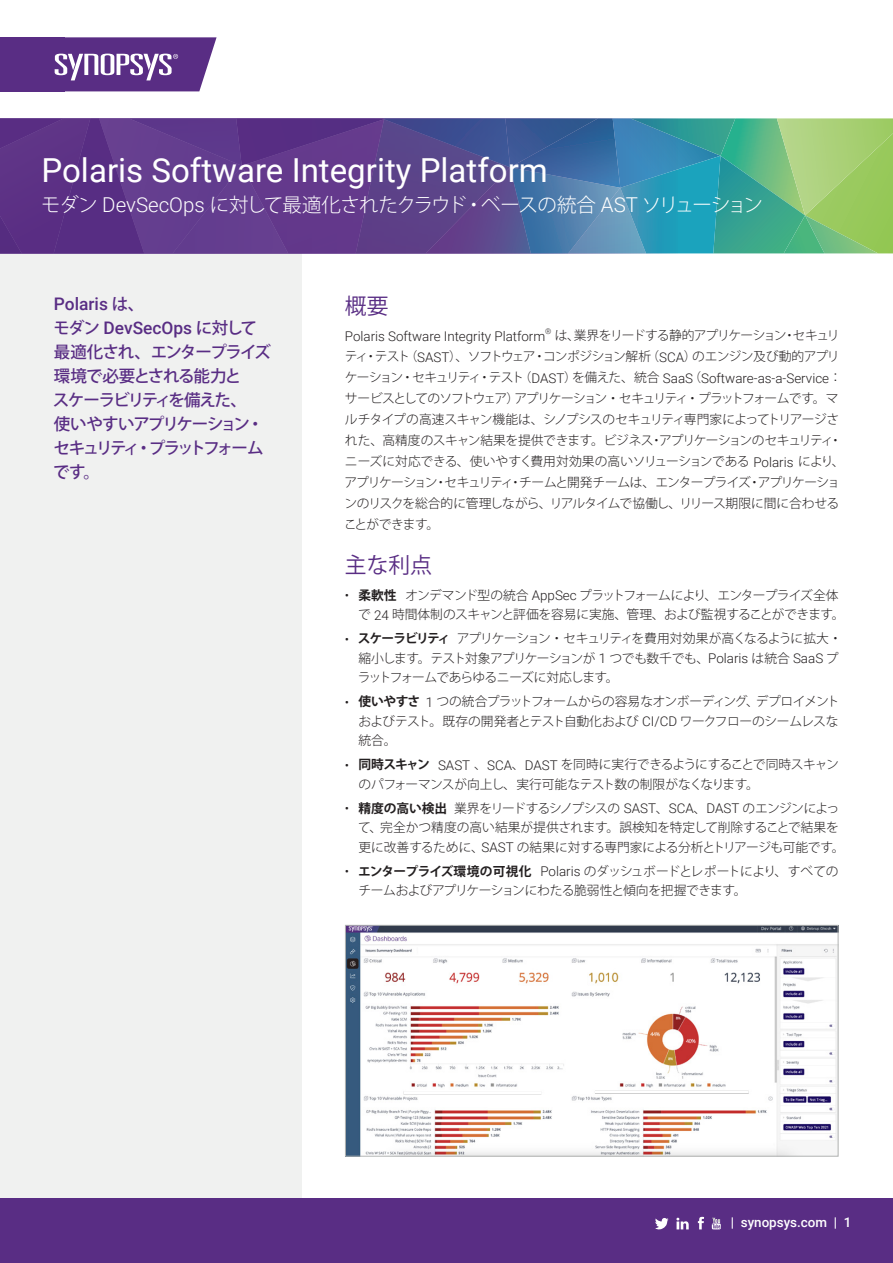
<style>
.page{position:relative;width:893px;height:1263px;background:#fff}
.page>*{position:absolute;margin:0;border:0;box-sizing:border-box;transform-origin:0 0}
.t1{font:33.15px "Roboto";color:#fff}
.t2{font:21.75px "Koz Go Pro";color:#592d84}
.t3{font:300 19.5px "Koz Go Pro";letter-spacing:-.055em;color:#fff}
.t4{font:500 17.4px/24px "Roboto";color:#592d84}
.t5{font:500 16.5px/24px "Koz Go Pro";letter-spacing:-.09em;color:#592d84}
.t6{font:300 13.35px "Roboto";color:#231f20}
.t7{font:500 13.35px "Roboto";color:#fff}
.t8{font:300 12.75px/21px "Koz Go Pro";letter-spacing:-.05em;color:#231f20}
.t9{font:300 12.75px/19.5px "Koz Go Pro";letter-spacing:-.02em;color:#231f20}
.t10{font:300 12.75px/19.5px "Koz Go Pro";letter-spacing:-.025em;color:#231f20}
.t11{font:300 7.8px "Roboto";color:#231f20}
.s1{font-family:"Roboto";font-size:20.4px}
.s2{font-family:"Koz Go Pro";font-size:16.5px}
.s3{font-family:"Roboto";font-size:13.35px}
.s4{font-family:"Koz Go Pro";font-size:12.75px}
.s5{font-weight:700}
</style>
<div class="page">
<div style="left:0;top:226px;width:302px;height:991px;background:#f0f1f0"></div>
<svg style="left:678px;top:118px;width:215px;height:135px;background:#67b886"></svg>
<svg style="left:0;top:118px;width:678px;height:135px;background:#564b92"></svg>
<div style="left:0;top:1198px;width:893px;height:65px;background:#592d84"></div>
<div style="left:0;top:37px;width:65px;height:54px;background:#592d84"></div>
<svg style="left:54px;top:37px;width:163px;height:54px"></svg>
<svg style="left:655px;top:1218px;width:13px;height:12px"></svg>
<svg style="left:698px;top:1216px;width:6px;height:13px"></svg>
<svg style="left:712px;top:1218px;width:9px;height:11px"></svg>
<svg style="left:676px;top:1218px;width:13px;height:11px"></svg>
<img style="left:347px;top:927px;width:489px;height:228px">
<div style="left:345px;top:925px;width:493px;height:232px;border:1px solid #b2b4b3"></div>
<h1 class="t1" style="left:41px;top:147px;width:508px">Polaris Software Integrity Platform</h1>
<h3 class="t3" style="left:41px;top:192px;width:723px">モダン <span class="s1">DevSecOps</span> に対して最適化されたクラウド・ベースの統合 <span class="s1">AST</span> ソリューション</h3>
<h3 class="t4" style="left:53px;top:291px;width:205px">Polaris <span class="s2">は、<br>モダン</span> DevSecOps <span class="s2">に対して</span></h3>
<p class="t5" style="left:53px;top:341px;width:219px">最適化され、エンタープライズ環境で必要とされる能力と<br>スケーラビリティを備えた、<br>使いやすいアプリケーション・セキュリティ・プラットフォームです。</p>
<h2 class="t2" style="left:345px;top:292px;width:45px">概要</h2>
<p class="t6" style="left:345px;top:326px;width:202px">Polaris Software Integrity Platform</p>
<p class="t11" style="left:545px;top:326px;width:8px">®</p>
<p class="t8" style="left:345px;top:325px;width:496px;text-align:right">は、業界をリードする静的アプリケーション・セキュリ<br>ティ・テスト（<span class="s3">SAST</span>）、ソフトウェア・コンポジション解析（<span class="s3">SCA</span>）のエンジン及び動的アプリ</p>
<p class="t6" style="left:345px;top:368px;width:499px"><span class="s4">ケーション・セキュリティ・テスト（</span>DAST<span class="s4">）を備えた、統合</span> SaaS<span class="s4">（</span>Software-as-a-Service<span class="s4">：</span></p>
<p class="t8" style="left:344px;top:388px;width:502px">サービスとしてのソフトウェア）アプリケーション・セキュリティ・プラットフォームです。マルチタイプの高速スキャン機能は、シノプシスのセキュリティ専門家によってトリアージされた、高精度のスキャン結果を提供できます。ビジネス・アプリケーションのセキュリティ・ニーズに対応できる、使いやすく費用対効果の高いソリューションである <span class="s3">Polaris</span> により、アプリケーション・セキュリティ・チームと開発チームは、エンタープライズ・アプリケーションのリスクを総合的に管理しながら、リアルタイムで協働し、リリース期限に間に合わせることができます。</p>
<h2 class="t2" style="left:345px;top:551px;width:88px">主な利点</h2>
<p class="t8" style="left:358px;top:585px;width:488px;line-height:19.5px;text-indent:-13px"><span class="s3">•</span> <span class="s5">柔軟性</span> オンデマンド型の統合 <span class="s3">AppSec</span> プラットフォームにより、エンタープライズ全体で <span class="s3">24</span> 時間体制のスキャンと評価を容易に実施、管理、および監視することができます。</p>
<p class="t8" style="left:358px;top:629px;width:485px;line-height:19.5px;text-indent:-13px"><span class="s3">•</span> <span class="s5">スケーラビリティ</span>アプリケーション・セキュリティを費用対効果が高くなるように拡大・縮小します。テスト対象アプリケーションが <span class="s3">1</span> つでも数千でも、<span class="s3">Polaris</span> は統合 <span class="s3">SaaS</span> プラットフォームであらゆるニーズに対応します。</p>
<p class="t8" style="left:358px;top:692px;width:482px;line-height:19.5px;text-align:justify;text-indent:-13px"><span class="s3">•</span> <span class="s5">使いやすさ</span> <span class="s3">1</span> つの統合プラットフォームからの容易なオンボーディング、デプロイメントおよびテスト。既存の開発者とテスト自動化および <span class="s3">CI/CD</span> ワークフローのシームレスな統合。</p>
<p class="t10" style="left:358px;top:755px;width:482px;text-indent:-14px"><span class="s3">•</span> <span class="s5">同時スキャン</span> <span class="s3">SAST</span> 、<span class="s3">SCA</span>、<span class="s3">DAST</span> を同時に実行できるようにすることで同時スキャンのパフォーマンスが向上し、実行可能なテスト数の制限がなくなります。</p>
<p class="t9" style="left:358px;top:798px;width:488px;text-indent:-13px"><span class="s3">•</span> <span class="s5">精度の高い検出</span>業界をリードするシノプシスの <span class="s3">SAST</span>、<span class="s3">SCA</span>、<span class="s3">DAST</span> のエンジンによって、完全かつ精度の高い結果が提供されます。誤検知を特定して削除することで結果を更に改善するために、<span class="s3">SAST</span> の結果に対する専門家による分析とトリアージも可能です。</p>
<p class="t8" style="left:358px;top:861px;width:482px;line-height:19.5px;text-indent:-13px"><span class="s3">•</span> <span class="s5">エンタープライズ環境の可視化</span> <span class="s3">Polaris</span> のダッシュボードとレポートにより、すべてのチームおよびアプリケーションにわたる脆弱性と傾向を把握できます。</p>
<p class="t7" style="left:731px;top:1212px;width:122px">| synopsys.com | 1</p>
</div>
